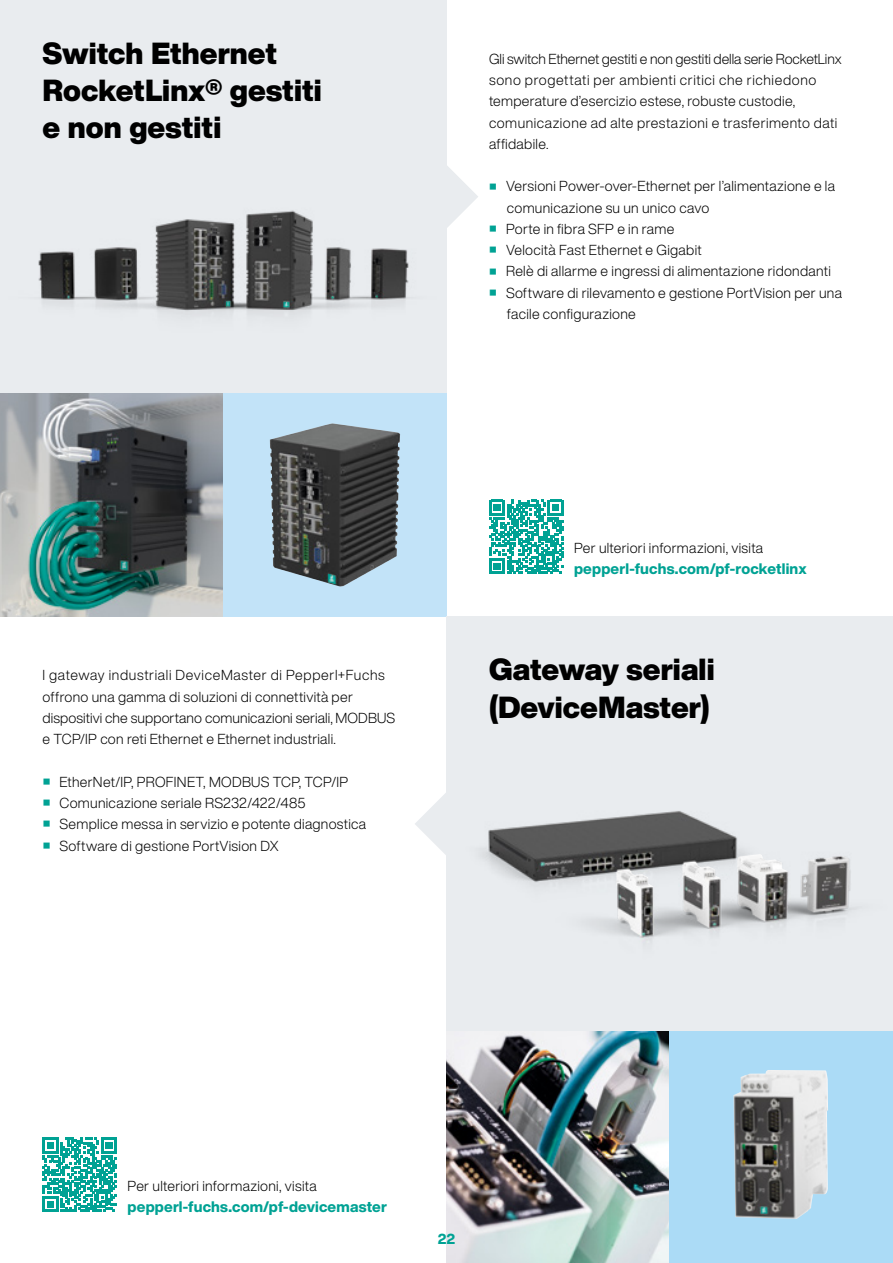
<style>
.page{position:relative;width:893px;height:1263px;background:#fff}
.page>*{position:absolute;margin:0;border:0;box-sizing:border-box;transform-origin:0 0}
.t1{font:900 30px/37.2px "Helvetica Now Display";color:#000}
.t2{font:800 15px "Helvetica Now Display";letter-spacing:.01em;color:#00a294}
.t3{font:300 14.25px/21.3px "Helvetica Now Display";letter-spacing:.02em;color:#000}
.t4{font:800 14.25px "Helvetica Now Display";color:#00a294}
</style>
<div class="page">
<div style="left:0;top:0;width:446px;height:393px;background:#e9ecef"></div>
<img style="left:38px;top:210px;width:371px;height:105px">
<img style="left:41px;top:212px;width:366px;height:97px">
<svg style="left:415px;top:793px;width:31px;height:62px"></svg>
<svg style="left:446px;top:154px;width:32px;height:85px"></svg>
<img style="left:446px;top:1031px;width:224px;height:232px">
<img style="left:0;top:393px;width:223px;height:224px">
<div style="left:223px;top:393px;width:223px;height:224px;background:#c2e3f8"></div>
<img style="left:270px;top:423px;width:128px;height:163px">
<div style="left:670px;top:1031px;width:223px;height:232px;background:#abdbf6"></div>
<svg style="left:489px;top:500px;width:74px;height:74px"></svg>
<svg style="left:43px;top:1137px;width:74px;height:75px"></svg>
<img style="left:733px;top:1070px;width:95px;height:149px">
<div style="left:446px;top:617px;width:447px;height:414px;background:#e9ecef"></div>
<img style="left:490px;top:811px;width:360px;height:125px">
<h1 class="t1" style="left:43px;top:35px;width:281px">Switch Ethernet<br>RocketLinx® gestiti e non gestiti</h1>
<p class="t3" style="left:43px;top:664px;width:354px">I gateway industriali DeviceMaster di Pepperl+Fuchs offrono una gamma di soluzioni di connettività per dispositivi che supportano comunicazioni seriali, MODBUS e TCP/IP con reti Ethernet e Ethernet industriali.</p>
<p class="t3" style="left:43px;top:771px;width:306px"><sup>■</sup> EtherNet/IP, PROFINET, MODBUS TCP, TCP/IP</p>
<p class="t3" style="left:43px;top:792px;width:264px"><sup>■</sup> Comunicazione seriale RS232/422/485</p>
<p class="t3" style="left:43px;top:813px;width:324px"><sup>■</sup> Semplice messa in servizio e potente diagnostica</p>
<p class="t3" style="left:43px;top:835px;width:237px"><sup>■</sup> Software di gestione PortVision DX</p>
<p class="t3" style="left:489px;top:48px;width:354px">Gli switch Ethernet gestiti e non gestiti della serie RocketLinx sono progettati per ambienti critici che richiedono temperature d’esercizio estese, robuste custodie, comunicazione ad alte prestazioni e trasferimento dati affidabile.</p>
<p class="t3" style="left:507px;top:176px;width:330px;text-indent:-17px"><sup>■</sup> Versioni Power-over-Ethernet per l’alimentazione e la comunicazione su un unico cavo</p>
<p class="t3" style="left:490px;top:218px;width:186px"><sup>■</sup> Porte in fibra SFP e in rame</p>
<p class="t3" style="left:490px;top:239px;width:213px"><sup>■</sup> Velocità Fast Ethernet e Gigabit</p>
<p class="t3" style="left:490px;top:261px;width:343px"><sup>■</sup> Relè di allarme e ingressi di alimentazione ridondanti</p>
<p class="t3" style="left:507px;top:282px;width:337px;text-indent:-17px"><sup>■</sup> Software di rilevamento e gestione PortVision per una facile configurazione</p>
<p class="t3" style="left:574px;top:537px;width:191px">Per ulteriori informazioni, visita</p>
<p class="t2" style="left:574px;top:558px;width:234px">pepperl-fuchs.com/pf-rocketlinx</p>
<h1 class="t1" style="left:489px;top:651px;width:227px">Gateway seriali (DeviceMaster)</h1>
<p class="t3" style="left:128px;top:1175px;width:191px">Per ulteriori informazioni, visita</p>
<p class="t2" style="left:128px;top:1196px;width:261px">pepperl-fuchs.com/pf-devicemaster</p>
<p class="t4" style="left:438px;top:1229px;width:19px">22</p>
</div>
